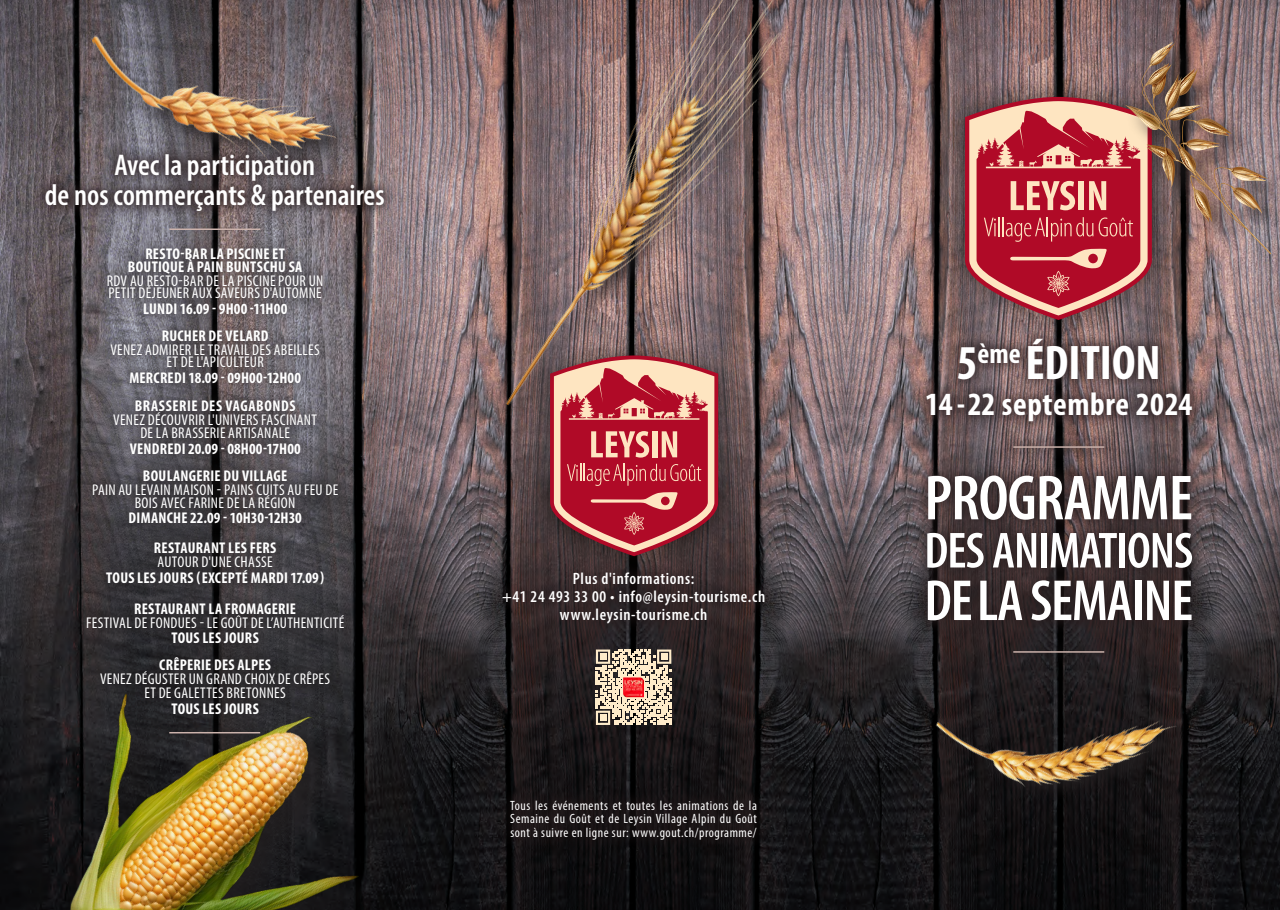
<style>
.page{position:relative;width:1280px;height:910px;background:#fff}
.page>*{position:absolute;margin:0;border:0;box-sizing:border-box;transform-origin:0 0}
.t1{font:600 condensed 64.2px "Myriad Pro";letter-spacing:-.015em;color:#fff}
.t2{font:600 condensed 58.35px "Myriad Pro";letter-spacing:-.02em;color:#fff}
.t3{font:600 condensed 51.15px "Myriad Pro";letter-spacing:-.02em;color:#fff}
.t4{font:700 condensed 48.9px "Myriad Pro";color:#fff}
.t5{font:700 condensed 32.55px "Myriad Pro";letter-spacing:.02em;color:#fff}
.t6{font:600 condensed 30px/30px "Myriad Pro";color:#fff;text-align:center}
.t7{font:600 condensed 16.5px "Myriad Pro";letter-spacing:.04em;color:#fff}
.t8{font:condensed 15.6px/12.5px "Myriad Pro";letter-spacing:.02em;color:#fff;text-align:center}
.t9{font:700 condensed 15.6px "Myriad Pro";letter-spacing:.015em;color:#fff}
.t10{font:700 condensed 15.6px "Myriad Pro";letter-spacing:.04em;color:#fff}
.t11{font:condensed 13.5px/13.5px "Myriad Pro";letter-spacing:.04em;color:#fff;text-align:justify}
</style>
<div class="page">
<img style="left:0;top:0;width:1280px;height:910px">
<div style="left:526px;top:332px;width:216px;height:246px;background:#13100b;opacity:.67"></div>
<svg style="left:550px;top:429px;width:168px;height:128px;background:#af3f49"></svg>
<div style="left:490px;top:559px;width:288px;height:77px;background:#291d1e;opacity:.7"></div>
<div style="left:498px;top:787px;width:272px;height:65px;background:#291d1e;opacity:.7"></div>
<div style="left:914px;top:325px;width:291px;height:110px;background:#291d1e;opacity:.7"></div>
<div style="left:939px;top:71px;width:239px;height:273px;background:#13100b;opacity:.67"></div>
<div style="left:913px;top:462px;width:293px;height:172px;background:#291d1e;opacity:.7"></div>
<div style="left:1000px;top:433px;width:117px;height:28px;background:#231f20;opacity:.75"></div>
<hr style="left:1013px;top:446px;width:91px;height:2px;background:#cbb2ab">
<div style="left:156px;top:214px;width:117px;height:30px;background:#231f20;opacity:.75"></div>
<hr style="left:169px;top:228px;width:91px;height:2px;background:#cbb2ab">
<div style="left:32px;top:140px;width:365px;height:84px;background:#291d1e;opacity:.7"></div>
<svg style="left:596px;top:649px;width:75px;height:76px;background:#bcad96"></svg>
<svg style="left:622px;top:676px;width:23px;height:22px"></svg>
<img style="left:624px;top:677px;width:20px;height:20px">
<div style="left:89px;top:35px;width:266px;height:144px;background:#231f20;opacity:.75"></div>
<img style="left:91px;top:0;width:249px;height:220px">
<div style="left:1125px;top:40px;width:155px;height:238px;background:#231f20;opacity:.75"></div>
<svg style="left:965px;top:42px;width:306px;height:279px;background:#a16061"></svg>
<img style="left:459px;top:0;width:363px;height:429px">
<img style="left:921px;top:587px;width:267px;height:266px">
<img style="left:0;top:601px;width:491px;height:309px">
<div style="left:93px;top:234px;width:244px;height:94px;background:#231f20;opacity:.75"></div>
<div style="left:78px;top:456px;width:274px;height:82px;background:#231f20;opacity:.75"></div>
<div style="left:97px;top:315px;width:236px;height:82px;background:#231f20;opacity:.75"></div>
<div style="left:86px;top:644px;width:258px;height:84px;background:#231f20;opacity:.75"></div>
<div style="left:72px;top:588px;width:286px;height:70px;background:#231f20;opacity:.75"></div>
<div style="left:93px;top:528px;width:245px;height:70px;background:#231f20;opacity:.75"></div>
<div style="left:100px;top:386px;width:230px;height:82px;background:#231f20;opacity:.75"></div>
<p class="t6" style="left:45px;top:149px;width:341px">Avec la participation<br>de nos commerçants &amp; partenaires</p>
<p class="t9" style="left:145px;top:244px;width:141px">RESTO-BAR LA PISCINE ET</p>
<p class="t9" style="left:128px;top:257px;width:176px">BOUTIQUE À PAIN BUNTSCHU SA</p>
<p class="t8" style="left:107px;top:274px;width:218px">RDV AU RESTO-BAR DE LA PISCINE POUR UN</p>
<p class="t8" style="left:108px;top:287px;width:215px">PETIT DÉJEUNER AUX SAVEURS D'AUTOMNE</p>
<p class="t9" style="left:143px;top:299px;width:146px">LUNDI 16.09 - 9H00 -11H00</p>
<p class="t9" style="left:162px;top:326px;width:108px">RUCHER DE VELARD</p>
<p class="t8" style="left:110px;top:343px;width:211px">VENEZ ADMIRER LE TRAVAIL DES ABEILLES<br>ET DE L'APICULTEUR</p>
<p class="t9" style="left:129px;top:368px;width:173px">MERCREDI 18.09 - 09H00-12H00</p>
<p class="t10" style="left:135px;top:396px;width:162px">BRASSERIE DES VAGABONDS</p>
<p class="t8" style="left:113px;top:414px;width:205px">VENEZ DÉCOUVRIR L'UNIVERS FASCINANT</p>
<p class="t8" style="left:140px;top:426px;width:151px">DE LA BRASSERIE ARTISANALE</p>
<p class="t9" style="left:130px;top:439px;width:173px">VENDREDI 20.09 - 08H00-17H00</p>
<p class="t9" style="left:143px;top:466px;width:146px">BOULANGERIE DU VILLAGE</p>
<p class="t8" style="left:92px;top:484px;width:248px">PAIN AU LEVAIN MAISON - PAINS CUITS AU FEU DE<br>BOIS AVEC FARINE DE LA RÉGION</p>
<p class="t9" style="left:129px;top:508px;width:175px">DIMANCHE 22.09 - 10H30-12H30</p>
<p class="t9" style="left:154px;top:538px;width:124px">RESTAURANT LES FERS</p>
<p class="t8" style="left:158px;top:556px;width:116px">AUTOUR D'UNE CHASSE</p>
<p class="t9" style="left:106px;top:568px;width:219px">TOUS LES JOURS (EXCEPTÉ MARDI 17.09)</p>
<p class="t9" style="left:134px;top:599px;width:163px">RESTAURANT LA FROMAGERIE</p>
<p class="t8" style="left:86px;top:616px;width:260px">FESTIVAL DE FONDUES - LE GOÛT DE L’AUTHENTICITÉ</p>
<p class="t9" style="left:171px;top:628px;width:89px">TOUS LES JOURS</p>
<p class="t9" style="left:159px;top:655px;width:113px">CRÊPERIE DES ALPES</p>
<p class="t8" style="left:100px;top:672px;width:232px;line-height:14.1px">VENEZ DÉGUSTER UN GRAND CHOIX DE CRÊPES<br>ET DE GALETTES BRETONNES</p>
<p class="t9" style="left:171px;top:699px;width:89px">TOUS LES JOURS</p>
<p class="t7" style="left:573px;top:568px;width:123px">Plus d'informations:</p>
<p class="t7" style="left:502px;top:586px;width:265px">+41 24 493 33 00 • info@leysin-tourisme.ch</p>
<p class="t7" style="left:560px;top:604px;width:149px">www.leysin-tourisme.ch</p>
<p class="t11" style="left:510px;top:798px;width:248px">Tous les événements et toutes les animations de la Semaine du Goût et de Leysin Village Alpin du Goût sont à suivre en ligne sur: www.gout.ch/programme/</p>
<p class="t4" style="left:957px;top:332px;width:205px">5<sup>ème</sup> ÉDITION</p>
<p class="t5" style="left:925px;top:384px;width:269px">14 - 22 septembre 2024</p>
<p class="t1" style="left:924px;top:458px;width:270px">PROGRAMME</p>
<p class="t3" style="left:924px;top:519px;width:270px">DES ANIMATIONS</p>
<p class="t2" style="left:924px;top:565px;width:270px">DE LA SEMAINE</p>
</div>
